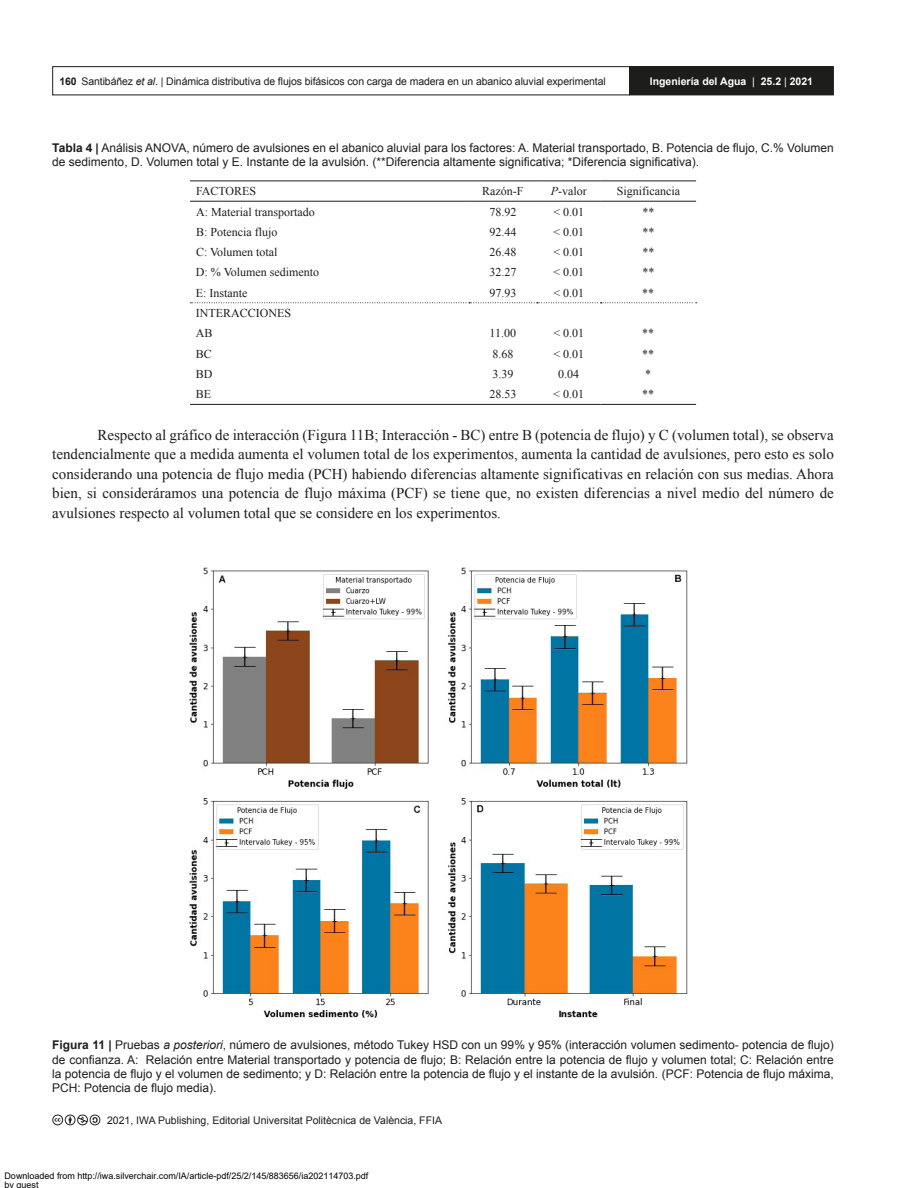
<style>
.page{position:relative;width:918px;height:1188px;background:#fff}
.page>*{position:absolute;margin:0;border:0;box-sizing:border-box;transform-origin:0 0}
.t1{font:15px/19.5px "Times New Roman";color:#1d1d1b;text-align:justify}
.t2{font:12px/14.4px "Arial";color:#1d1d1b}
.t3{font:12px/20.2px "Times New Roman";color:#1d1d1b}
.t4{font:10.5px "Arial";letter-spacing:-.01em;color:#1d1d1b}
.t5{font:700 10.5px "Arial";color:#fff}
.t6{font:9px/9px "Arial";color:#000}
.s1{font-weight:700}
.s2{font-style:italic}
.s3{font-weight:400}
</style>
<div class="page">
<div style="left:52px;top:66px;width:578px;height:29px;border:1px solid #1d1d1b"></div>
<div style="left:630px;top:67px;width:203px;height:28px;background:#1d1d1b"></div>
<div style="left:629px;top:66px;width:205px;height:29px;border:1px solid #1d1d1b"></div>
<svg style="left:52px;top:1115px;width:48px;height:10px"></svg>
<hr style="left:190px;top:181px;width:279px;height:1px;background:#1d1d1b">
<hr style="left:469px;top:181px;width:68px;height:1px;background:#1d1d1b">
<hr style="left:537px;top:181px;width:64px;height:1px;background:#1d1d1b">
<hr style="left:601px;top:181px;width:95px;height:1px;background:#1d1d1b">
<hr style="left:190px;top:201px;width:279px;height:1px;background:#1d1d1b">
<hr style="left:469px;top:201px;width:68px;height:1px;background:#1d1d1b">
<hr style="left:537px;top:201px;width:64px;height:1px;background:#1d1d1b">
<hr style="left:601px;top:201px;width:95px;height:1px;background:#1d1d1b">
<hr style="left:190px;top:404px;width:279px;height:1px;background:#1d1d1b">
<hr style="left:469px;top:404px;width:68px;height:1px;background:#1d1d1b">
<hr style="left:537px;top:404px;width:64px;height:1px;background:#1d1d1b">
<hr style="left:601px;top:404px;width:95px;height:1px;background:#1d1d1b">
<svg style="left:190px;top:302px;width:507px;height:1px"></svg>
<img style="left:189px;top:567px;width:499px;height:451px">
<p class="t4" style="left:59px;top:74px;width:548px"><span class="s1">160</span> Santibáñez <span class="s2">et al</span>. | Dinámica distributiva de flujos bifásicos con carga de madera en un abanico aluvial experimental</p>
<p class="t5" style="left:650px;top:74px;width:165px">Ingeniería del Agua <span class="s3">|</span> 25.2 <span class="s3">|</span> 2021</p>
<p class="t2" style="left:52px;top:140px;width:783px"><span class="s1">Tabla 4 |</span> Análisis ANOVA, número de avulsiones en el abanico aluvial para los factores: A. Material transportado, B. Potencia de flujo, C.% Volumen de sedimento, D. Volumen total y E. Instante de la avulsión. (**Diferencia altamente significativa; *Diferencia significativa).</p>
<p class="t3" style="left:196px;top:181px;width:62px">FACTORES</p>
<p class="t3" style="left:482px;top:181px;width:43px">Razón-F</p>
<p class="t3" style="left:551px;top:181px;width:37px"><span class="s2">P</span>-valor</p>
<p class="t3" style="left:617px;top:181px;width:65px">Significancia</p>
<p class="t3" style="left:196px;top:201px;width:120px">A: Material transportado</p>
<p class="t3" style="left:489px;top:201px;width:28px">78.92</p>
<p class="t3" style="left:553px;top:201px;width:32px">&lt; 0.01</p>
<p class="t3" style="left:642px;top:201px;width:13px">**</p>
<p class="t3" style="left:196px;top:222px;width:83px">B: Potencia flujo</p>
<p class="t3" style="left:489px;top:222px;width:28px">92.44</p>
<p class="t3" style="left:553px;top:222px;width:32px">&lt; 0.01</p>
<p class="t3" style="left:642px;top:222px;width:13px">**</p>
<p class="t3" style="left:196px;top:242px;width:83px">C: Volumen total</p>
<p class="t3" style="left:489px;top:242px;width:28px">26.48</p>
<p class="t3" style="left:553px;top:242px;width:32px">&lt; 0.01</p>
<p class="t3" style="left:642px;top:242px;width:13px">**</p>
<p class="t3" style="left:196px;top:262px;width:125px">D: % Volumen sedimento</p>
<p class="t3" style="left:489px;top:262px;width:28px">32.27</p>
<p class="t3" style="left:553px;top:262px;width:32px">&lt; 0.01</p>
<p class="t3" style="left:642px;top:262px;width:13px">**</p>
<p class="t3" style="left:196px;top:282px;width:53px">E: Instante</p>
<p class="t3" style="left:489px;top:282px;width:28px">97.93</p>
<p class="t3" style="left:553px;top:282px;width:32px">&lt; 0.01</p>
<p class="t3" style="left:642px;top:282px;width:13px">**</p>
<p class="t3" style="left:196px;top:303px;width:97px">INTERACCIONES<br>AB</p>
<p class="t3" style="left:490px;top:323px;width:28px">11.00</p>
<p class="t3" style="left:553px;top:323px;width:32px">&lt; 0.01</p>
<p class="t3" style="left:642px;top:323px;width:13px">**</p>
<p class="t3" style="left:196px;top:343px;width:18px">BC</p>
<p class="t3" style="left:492px;top:343px;width:22px">8.68</p>
<p class="t3" style="left:553px;top:343px;width:32px">&lt; 0.01</p>
<p class="t3" style="left:642px;top:343px;width:13px">**</p>
<p class="t3" style="left:196px;top:364px;width:18px">BD</p>
<p class="t3" style="left:492px;top:364px;width:22px">3.39</p>
<p class="t3" style="left:558px;top:364px;width:22px">0.04</p>
<p class="t3" style="left:645px;top:364px;width:7px">*</p>
<p class="t3" style="left:196px;top:384px;width:17px">BE</p>
<p class="t3" style="left:489px;top:384px;width:28px">28.53</p>
<p class="t3" style="left:553px;top:384px;width:32px">&lt; 0.01</p>
<p class="t3" style="left:642px;top:384px;width:13px">**</p>
<p class="t1" style="left:52px;top:425px;width:783px;text-indent:45px">Respecto al gráfico de interacción (Figura 11B; Interacción - BC) entre B (potencia de flujo) y C (volumen total), se observa tendencialmente que a medida aumenta el volumen total de los experimentos, aumenta la cantidad de avulsiones, pero esto es solo considerando una potencia de flujo media (PCH) habiendo diferencias altamente significativas en relación con sus medias. Ahora bien, si consideráramos una potencia de flujo máxima (PCF) se tiene que, no existen diferencias a nivel medio del número de avulsiones respecto al volumen total que se considere en los experimentos.</p>
<p class="t2" style="left:52px;top:1038px;width:783px;text-align:justify"><span class="s1">Figura 11 |</span> Pruebas <span class="s2">a posteriori</span>, número de avulsiones, método Tukey HSD con un 99% y 95% (interacción volumen sedimento- potencia de flujo) de confianza. A: Relación entre Material transportado y potencia de flujo; B: Relación entre la potencia de flujo y volumen total; C: Relación entre la potencia de flujo y el volumen de sedimento; y D: Relación entre la potencia de flujo y el instante de la avulsión. (PCF: Potencia de flujo máxima, PCH: Potencia de flujo media).</p>
<p class="t4" style="left:107px;top:1113px;width:336px">2021, IWA Publishing, Editorial Universitat Politècnica de València, FFIA</p>
<p class="t6" style="left:4px;top:1172px;width:365px">Downloaded from http://iwa.silverchair.com/IA/article-pdf/25/2/145/883656/ia202114703.pdf by guest</p>
</div>
